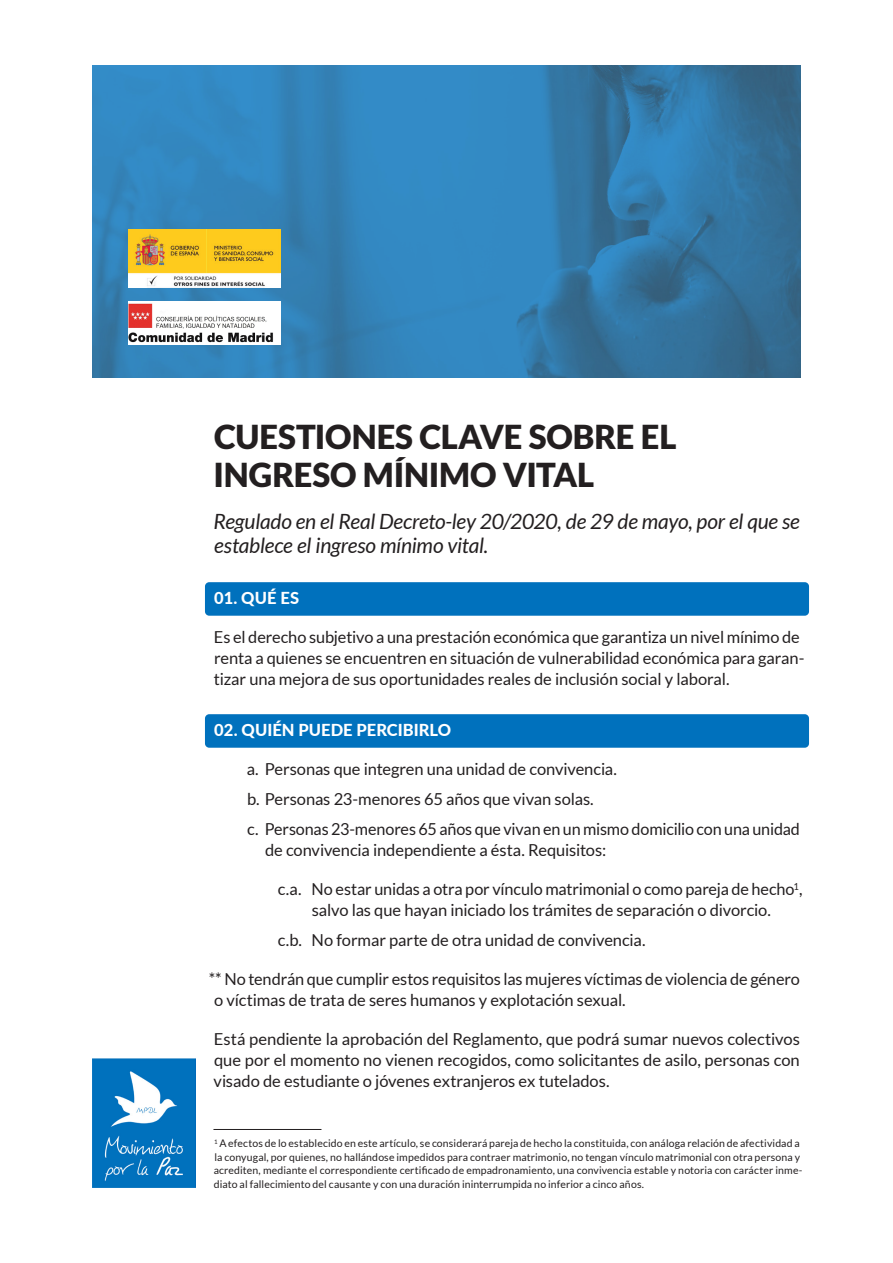
<style>
.page{position:relative;width:893px;height:1263px;background:#fff}
.page>*{position:absolute;margin:0;border:0;box-sizing:border-box;transform-origin:0 0}
.t1{font:900 33px/37.5px "Lato";letter-spacing:-.005em;color:#231f20}
.Entradilla{font:italic 21px/24px "Lato";letter-spacing:-.01em;color:#231f20}
.Body_text{font:16.5px/21px "Lato";letter-spacing:-.01em;color:#231f20}
.H2_-_Sombreado_Azul{font:800 16.5px "Lato";color:#fff}
.Nota_pie_de_página{font:10.5px/13.5px "Lato";letter-spacing:.01em;color:#231f20}
</style>
<div class="page">
<img style="left:92px;top:1059px;width:103px;height:129px">
<img style="left:92px;top:66px;width:708px;height:312px">
<img style="left:128px;top:229px;width:152px;height:59px">
<img style="left:128px;top:301px;width:152px;height:43px">
<div style="left:205px;top:582px;width:604px;height:34px;background:#0071bd;border-radius:4px"></div>
<div style="left:205px;top:714px;width:604px;height:34px;background:#0071bd;border-radius:4px"></div>
<hr style="left:213px;top:1129px;width:108px;height:1px;background:#231f20">
<h1 class="t1" style="left:214px;top:418px;width:465px">CUESTIONES CLAVE SOBRE EL<br>INGRESO MÍNIMO VITAL</h1>
<p class="Entradilla" style="left:213px;top:510px;width:588px">Regulado en el Real Decreto-ley 20/2020, de 29 de mayo, por el que se establece el ingreso mínimo vital.</p>
<p class="H2_-_Sombreado_Azul" style="left:214px;top:586px;width:86px">01. QUÉ ES</p>
<p class="Body_text" style="left:214px;top:626px;width:592px">Es el derecho subjetivo a una prestación económica que garantiza un nivel mínimo de renta a quienes se encuentren en situación de vulnerabilidad económica para garan&shy;tizar una mejora de sus oportunidades reales de inclusión social y laboral.</p>
<p class="H2_-_Sombreado_Azul" style="left:214px;top:718px;width:238px">02. QUIÉN PUEDE PERCIBIRLO</p>
<p class="Body_text" style="left:247px;top:758px;width:372px">a. Personas que integren una unidad de convivencia.</p>
<p class="Body_text" style="left:247px;top:788px;width:348px">b. Personas 23-menores 65 años que vivan solas.</p>
<p class="Body_text" style="left:265px;top:818px;width:536px;text-indent:-18px">c. Personas 23-menores 65 años que vivan en un mismo domicilio con una unidad de convivencia independiente a ésta. Requisitos:</p>
<p class="Body_text" style="left:278px;top:878px;width:526px;text-align:center">c.a. No estar unidas a otra por vínculo matrimonial o como pareja de hecho<sup>1</sup>, salvo las que hayan iniciado los trámites de separación o divorcio.</p>
<p class="Body_text" style="left:278px;top:929px;width:369px">c.b. No formar parte de otra unidad de convivencia.</p>
<p class="Body_text" style="left:214px;top:968px;width:587px;text-indent:-5px">** No tendrán que cumplir estos requisitos las mujeres víctimas de violencia de género o víctimas de trata de seres humanos y explotación sexual.</p>
<p class="Body_text" style="left:214px;top:1028px;width:588px;text-align:justify">Está pendiente la aprobación del Reglamento, que podrá sumar nuevos colectivos que por el momento no vienen recogidos, como solicitantes de asilo, personas con visado de estudiante o jóvenes extranjeros ex tutelados.</p>
<p class="Nota_pie_de_página" style="left:214px;top:1137px;width:590px"><sup>1</sup> A efectos de lo establecido en este artículo, se considerará pareja de hecho la constituida, con análoga relación de afectividad a la conyugal, por quienes, no hallándose impedidos para contraer matrimonio, no tengan vínculo matrimonial con otra persona y acrediten, mediante el correspondiente certificado de empadronamiento, una convivencia estable y notoria con carácter inme&shy;diato al fallecimiento del causante y con una duración ininterrumpida no inferior a cinco años.</p>
</div>
